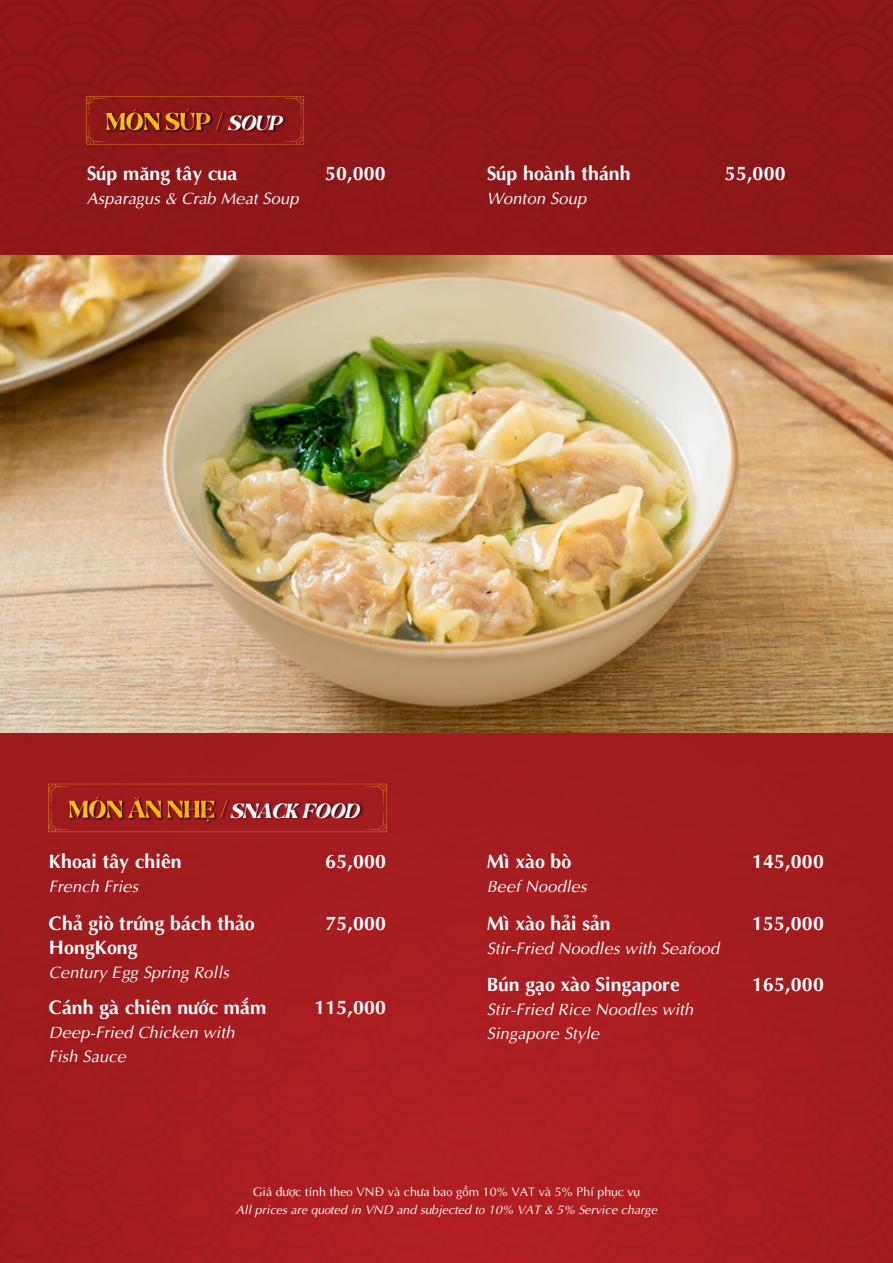
<style>
.page{position:relative;width:893px;height:1263px;background:#fff}
.page>*{position:absolute;margin:0;border:0;box-sizing:border-box;transform-origin:0 0}
.t1{font:19.5px/24px "SVN Aptimabold";color:#fff}
.t2{font:italic 16.5px/24px "SVN Aptima";color:#fff}
.t3{font:italic 16.5px "DFVN Brasika Display Regular";color:#fff}
.t4{font:italic 12.45px "UTM Aptima";color:#fff}
.t5{font:12.45px "UTM Aptima";color:#fff}
</style>
<div class="page">
<img style="left:0;top:0;width:893px;height:1263px">
<img style="left:0;top:256px;width:893px;height:477px">
<svg style="left:48px;top:784px;width:339px;height:48px;background:#a42b1c"></svg>
<svg style="left:86px;top:96px;width:218px;height:48px;background:#932617"></svg>
<img style="left:225px;top:113px;width:63px;height:27px">
<img style="left:228px;top:801px;width:138px;height:27px">
<p class="t3" style="left:228px;top:109px;width:55px">SOUP</p>
<p class="t1" style="left:87px;top:160px;width:152px">Súp măng tây cua</p>
<p class="t2" style="left:87px;top:185px;width:214px">Asparagus &amp; Crab Meat Soup</p>
<p class="t1" style="left:325px;top:160px;width:62px">50,000</p>
<p class="t1" style="left:487px;top:160px;width:146px">Súp hoành thánh</p>
<p class="t2" style="left:487px;top:185px;width:101px">Wonton Soup</p>
<p class="t1" style="left:725px;top:160px;width:62px">55,000</p>
<p class="t1" style="left:49px;top:848px;width:135px">Khoai tây chiên</p>
<p class="t2" style="left:49px;top:873px;width:91px">French Fries</p>
<p class="t3" style="left:230px;top:797px;width:130px">SNACK FOOD</p>
<p class="t1" style="left:325px;top:848px;width:62px">65,000</p>
<p class="t1" style="left:487px;top:848px;width:86px">Mì xào bò</p>
<p class="t2" style="left:487px;top:873px;width:102px">Beef Noodles</p>
<p class="t1" style="left:752px;top:848px;width:73px">145,000</p>
<p class="t1" style="left:49px;top:909px;width:207px">Chả giò trứng bách thảo<br>HongKong</p>
<p class="t2" style="left:49px;top:959px;width:182px">Century Egg Spring Rolls</p>
<p class="t1" style="left:49px;top:994px;width:219px">Cánh gà chiên nước mắm</p>
<p class="t2" style="left:49px;top:1019px;width:187px">Deep-Fried Chicken with<br>Fish Sauce</p>
<p class="t1" style="left:325px;top:909px;width:62px">75,000</p>
<p class="t1" style="left:314px;top:994px;width:73px">115,000</p>
<p class="t1" style="left:487px;top:909px;width:126px">Mì xào hải sản</p>
<p class="t2" style="left:487px;top:935px;width:234px">Stir-Fried Noodles with Seafood</p>
<p class="t1" style="left:487px;top:971px;width:195px">Bún gạo xào Singapore</p>
<p class="t2" style="left:487px;top:996px;width:208px">Stir-Fried Rice Noodles with<br>Singapore Style</p>
<p class="t1" style="left:752px;top:909px;width:73px">155,000</p>
<p class="t1" style="left:752px;top:971px;width:73px">165,000</p>
<p class="t5" style="left:253px;top:1183px;width:389px">Giá được tính theo VNĐ và chưa bao gồm 10% VAT và 5% Phí phục vụ</p>
<p class="t4" style="left:236px;top:1200px;width:423px">All prices are quoted in VND and subjected to 10% VAT &amp; 5% Service charge</p>
</div>
